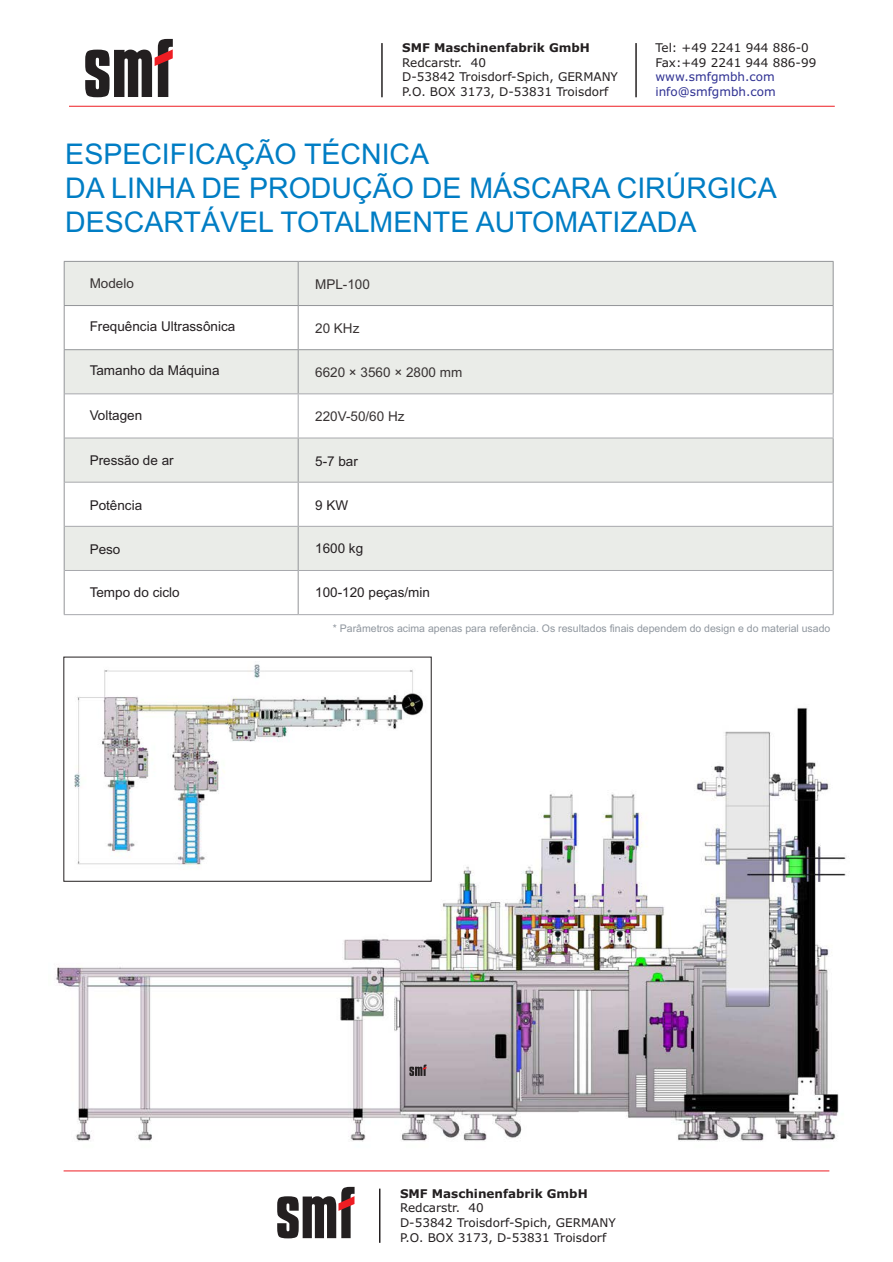
<style>
.page{position:relative;width:893px;height:1262px;background:#fff}
.page>*{position:absolute;margin:0;border:0;box-sizing:border-box;transform-origin:0 0}
.t1{font:28.5px/34px "Arial";color:#007dc4}
.t2{font:13.5px "Arial";color:#241f21}
.t3{font:13.5px "Arial";color:#383333}
.t4{font:12px/14.5px "Verdana";color:#231f20}
.t5{font:700 12px "Verdana";color:#231f20}
.t6{font:12px/14.5px "Verdana";color:#2e3092}
.t7{font:10.5px "Arial";color:#8f969e}
</style>
<div class="page">
<img style="left:56px;top:708px;width:790px;height:482px">
<svg style="left:65px;top:262px;width:767px;height:308px;fill:#eaece8"></svg>
<hr style="left:64px;top:261px;width:234px;height:1px;background:#939598">
<hr style="left:64px;top:262px;width:1px;height:43px;background:#939598">
<hr style="left:298px;top:261px;width:535px;height:1px;background:#939598">
<hr style="left:298px;top:262px;width:1px;height:43px;background:#939598">
<hr style="left:832px;top:262px;width:1px;height:43px;background:#939598">
<hr style="left:64px;top:305px;width:234px;height:1px;background:#939598">
<hr style="left:64px;top:306px;width:1px;height:43px;background:#939598">
<hr style="left:298px;top:305px;width:535px;height:1px;background:#939598">
<hr style="left:298px;top:306px;width:1px;height:43px;background:#939598">
<hr style="left:832px;top:306px;width:1px;height:43px;background:#939598">
<hr style="left:64px;top:349px;width:234px;height:1px;background:#939598">
<hr style="left:64px;top:350px;width:1px;height:44px;background:#939598">
<hr style="left:298px;top:349px;width:535px;height:1px;background:#939598">
<hr style="left:298px;top:350px;width:1px;height:43px;background:#939598">
<hr style="left:832px;top:350px;width:1px;height:43px;background:#939598">
<hr style="left:64px;top:394px;width:1px;height:44px;background:#939598">
<hr style="left:64px;top:438px;width:1px;height:44px;background:#939598">
<hr style="left:298px;top:438px;width:1px;height:44px;background:#939598">
<hr style="left:832px;top:438px;width:1px;height:44px;background:#939598">
<hr style="left:64px;top:482px;width:1px;height:44px;background:#939598">
<hr style="left:298px;top:482px;width:1px;height:44px;background:#939598">
<hr style="left:832px;top:482px;width:1px;height:44px;background:#939598">
<hr style="left:64px;top:526px;width:1px;height:44px;background:#939598">
<hr style="left:298px;top:527px;width:1px;height:43px;background:#939598">
<hr style="left:832px;top:526px;width:1px;height:44px;background:#939598">
<hr style="left:64px;top:570px;width:1px;height:44px;background:#939598">
<hr style="left:298px;top:571px;width:1px;height:43px;background:#939598">
<hr style="left:832px;top:570px;width:1px;height:44px;background:#939598">
<hr style="left:65px;top:393px;width:233px;height:1px;background:#a8a9ad">
<hr style="left:298px;top:393px;width:535px;height:1px;background:#a8a9ad">
<hr style="left:298px;top:394px;width:1px;height:43px;background:#a8a9ad">
<hr style="left:832px;top:394px;width:1px;height:43px;background:#a8a9ad">
<hr style="left:65px;top:437px;width:233px;height:1px;background:#a8a9ad">
<hr style="left:298px;top:437px;width:535px;height:1px;background:#a8a9ad">
<hr style="left:65px;top:482px;width:233px;height:1px;background:#a8a9ad">
<hr style="left:298px;top:482px;width:534px;height:1px;background:#a8a9ad">
<hr style="left:65px;top:526px;width:233px;height:1px;background:#a8a9ad">
<hr style="left:298px;top:526px;width:534px;height:1px;background:#a8a9ad">
<hr style="left:65px;top:570px;width:233px;height:1px;background:#a8a9ad">
<hr style="left:298px;top:570px;width:534px;height:1px;background:#a8a9ad">
<hr style="left:64px;top:614px;width:234px;height:1px;background:#a8a9ad">
<hr style="left:298px;top:614px;width:535px;height:1px;background:#a8a9ad">
<hr style="left:69px;top:106px;width:765px;height:1px;background:#ee1d23">
<svg style="left:85px;top:39px;width:88px;height:58px"></svg>
<hr style="left:381px;top:43px;width:1px;height:54px;background:#231f20">
<hr style="left:635px;top:43px;width:1px;height:54px;background:#231f20">
<hr style="left:64px;top:1170px;width:765px;height:1px;background:#ee1d23">
<svg style="left:277px;top:1186px;width:77px;height:52px"></svg>
<hr style="left:379px;top:1188px;width:1px;height:54px;background:#231f20">
<svg style="left:409px;top:1064px;width:17px;height:12px"></svg>
<img style="left:65px;top:662px;width:380px;height:211px">
<p class="t5" style="left:402px;top:43px;width:189px">SMF Maschinenfabrik GmbH</p>
<p class="t4" style="left:402px;top:56px;width:217px">Redcarstr. 40<br>D-53842 Troisdorf-Spich, GERMANY<br>P.O. BOX 3173, D-53831 Troisdorf</p>
<p class="t4" style="left:655px;top:42px;width:162px">Tel: +49 2241 944 886-0<br>Fax:+49 2241 944 886-99</p>
<p class="t6" style="left:655px;top:71px;width:122px">www.smfgmbh.com info@smfgmbh.com</p>
<h1 class="t1" style="left:65px;top:139px;width:713px">ESPECIFICAÇÃO TÉCNICA<br>DA LINHA DE PRODUÇÃO DE MÁSCARA CIRÚRGICA<br>DESCARTÁVEL TOTALMENTE AUTOMATIZADA</h1>
<p class="t3" style="left:90px;top:278px;width:46px">Modelo</p>
<p class="t3" style="left:315px;top:279px;width:56px">MPL-100</p>
<p class="t2" style="left:90px;top:321px;width:147px">Frequência Ultrassônica</p>
<p class="t3" style="left:315px;top:323px;width:46px">20 KHz</p>
<p class="t2" style="left:90px;top:365px;width:131px">Tamanho da Máquina</p>
<p class="t3" style="left:315px;top:367px;width:149px">6620 × 3560 × 2800 mm</p>
<p class="t2" style="left:90px;top:410px;width:54px">Voltagen</p>
<p class="t3" style="left:315px;top:411px;width:91px">220V-50/60 Hz</p>
<p class="t2" style="left:90px;top:455px;width:86px">Pressão de ar</p>
<p class="t2" style="left:315px;top:455px;width:44px">5-7 bar</p>
<p class="t2" style="left:90px;top:500px;width:54px">Potência</p>
<p class="t2" style="left:315px;top:500px;width:35px">9 KW</p>
<p class="t2" style="left:90px;top:544px;width:32px">Peso</p>
<p class="t2" style="left:315px;top:543px;width:50px">1600 kg</p>
<p class="t2" style="left:90px;top:587px;width:92px">Tempo do ciclo</p>
<p class="t2" style="left:315px;top:587px;width:116px">100-120 peças/min</p>
<p class="t7" style="left:333px;top:624px;width:499px">* Parâmetros acima apenas para referência. Os resultados finais dependem do design e do material usado</p>
<p class="t5" style="left:400px;top:1188px;width:189px">SMF Maschinenfabrik GmbH</p>
<p class="t4" style="left:400px;top:1201px;width:217px">Redcarstr. 40<br>D-53842 Troisdorf-Spich, GERMANY<br>P.O. BOX 3173, D-53831 Troisdorf</p>
</div>
